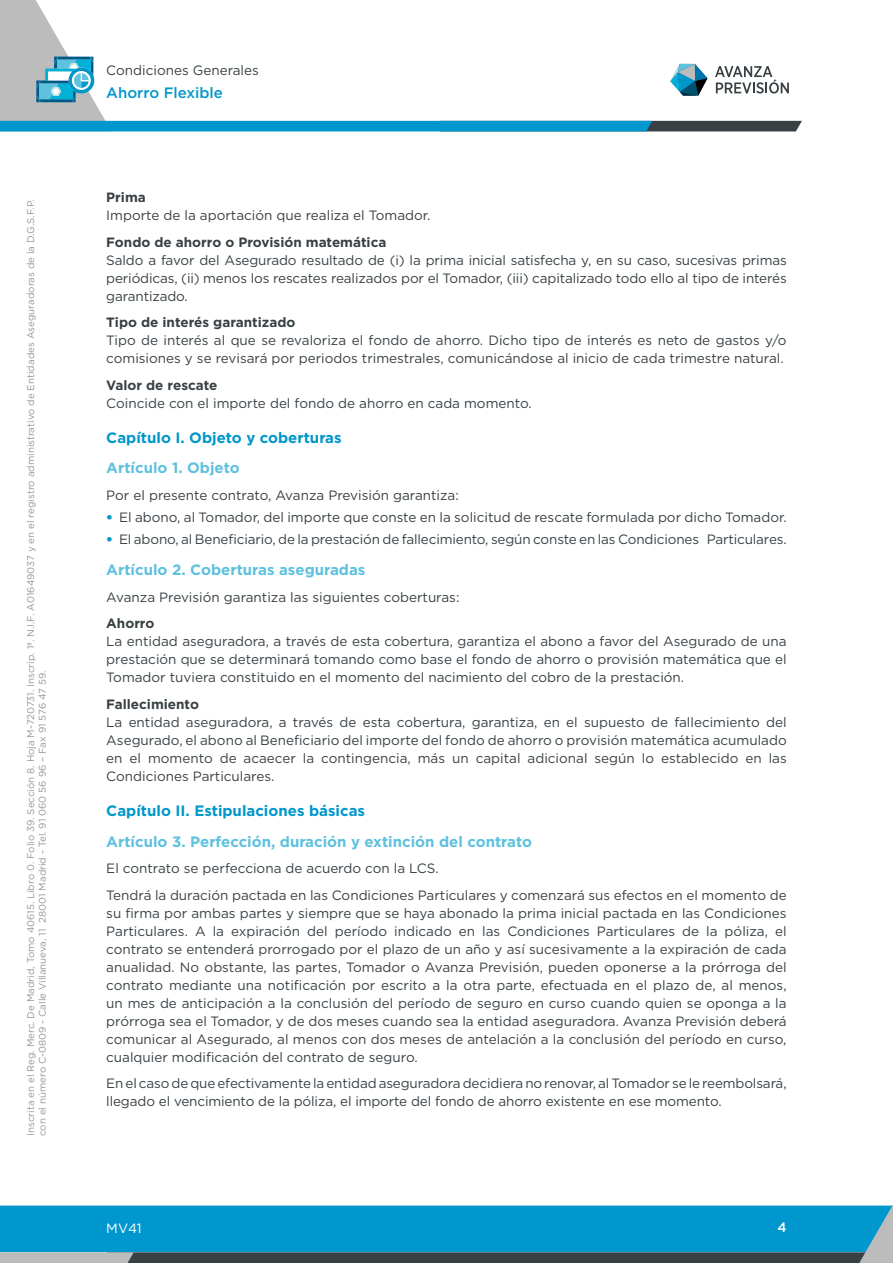
<style>
.page{position:relative;width:893px;height:1263px;background:#fff}
.page>*{position:absolute;margin:0;border:0;box-sizing:border-box;transform-origin:0 0}
.t1{font:700 15px "Gotham";color:#5ec1de}
.t2{font:700 15px "Gotham";color:#0097ca}
.t3{font:500 15px "Gotham";color:#0097cc}
.t4{font:13.5px/18px "Gotham";color:#384044;text-align:justify}
.t5{font:700 13.5px "Gotham";color:#384044}
.t6{font:13.5px "Gotham";color:#fff}
.t7{font:500 13.5px "Gotham";color:#fff}
.t8{font:9.75px/11.7px "Gotham";color:#92979b}
.s1{font-weight:900;color:#0097ca}
</style>
<div class="page">
<svg style="left:0;top:1205px;width:893px;height:58px;background:#148db9"></svg>
<svg style="left:0;top:0;width:802px;height:131px"></svg>
<p class="t8" style="left:25px;top:1136px;width:938px;rotate:-90deg">Inscrita en el Reg. Merc. De Madrid, Tomo 40615. Libro 0. Folio 39. Sección 8. Hoja M-720731. Inscrip. 1ª. N.I.F. A01649037 y en el registro administrativo de Entidades Aseguradoras de la D.G.S.F.P. con el número C-0809 - Calle Villanueva, 11 28001 Madrid - Tel. 91 060 56 96 – Fax 91 576 47 59.</p>
<p class="t4" style="left:106px;top:61px;width:154px">Condiciones Generales</p>
<p class="t3" style="left:106px;top:83px;width:118px">Ahorro Flexible</p>
<p class="t5" style="left:106px;top:188px;width:41px">Prima</p>
<p class="t4" style="left:106px;top:206px;width:326px">Importe de la aportación que realiza el Tomador.</p>
<p class="t5" style="left:106px;top:233px;width:282px">Fondo de ahorro o Provisión matemática</p>
<p class="t4" style="left:106px;top:251px;width:682px">Saldo a favor del Asegurado resultado de (i) la prima inicial satisfecha y, en su caso, sucesivas primas periódicas, (ii) menos los rescates realizados por el Tomador, (iii) capitalizado todo ello al tipo de interés garantizado.</p>
<p class="t5" style="left:106px;top:313px;width:191px">Tipo de interés garantizado</p>
<p class="t4" style="left:106px;top:331px;width:682px">Tipo de interés al que se revaloriza el fondo de ahorro. Dicho tipo de interés es neto de gastos y/o comisiones y se revisará por periodos trimestrales, comunicándose al inicio de cada trimestre natural.</p>
<p class="t5" style="left:106px;top:376px;width:113px">Valor de rescate</p>
<p class="t4" style="left:106px;top:394px;width:427px">Coincide con el importe del fondo de ahorro en cada momento.</p>
<p class="t2" style="left:106px;top:427px;width:237px">Capítulo I. Objeto y coberturas</p>
<p class="t1" style="left:106px;top:458px;width:135px">Artículo 1. Objeto</p>
<p class="t4" style="left:106px;top:486px;width:354px">Por el presente contrato, Avanza Previsión garantiza:</p>
<p class="t4" style="left:106px;top:508px;width:682px"><span class="s1">•</span> El abono, al Tomador, del importe que conste en la solicitud de rescate formulada por dicho Tomador.</p>
<p class="t4" style="left:106px;top:530px;width:682px"><span class="s1">•</span> El abono, al Beneficiario, de la prestación de fallecimiento, según conste en las Condiciones Particulares.</p>
<p class="t1" style="left:106px;top:560px;width:261px">Artículo 2. Coberturas aseguradas</p>
<p class="t4" style="left:106px;top:588px;width:355px">Avanza Previsión garantiza las siguientes coberturas:</p>
<p class="t5" style="left:106px;top:614px;width:50px">Ahorro</p>
<p class="t4" style="left:106px;top:632px;width:682px">La entidad aseguradora, a través de esta cobertura, garantiza el abono a favor del Asegurado de una prestación que se determinará tomando como base el fondo de ahorro o provisión matemática que el Tomador tuviera constituido en el momento del nacimiento del cobro de la prestación.</p>
<p class="t5" style="left:106px;top:695px;width:94px">Fallecimiento</p>
<p class="t4" style="left:106px;top:713px;width:682px">La entidad aseguradora, a través de esta cobertura, garantiza, en el supuesto de fallecimiento del Asegurado, el abono al Beneficiario del importe del fondo de ahorro o provisión matemática acumulado en el momento de acaecer la contingencia, más un capital adicional según lo establecido en las Condiciones Particulares.</p>
<p class="t2" style="left:106px;top:800px;width:260px">Capítulo II. Estipulaciones básicas</p>
<p class="t1" style="left:106px;top:831px;width:427px">Artículo 3. Perfección, duración y extinción del contrato</p>
<p class="t4" style="left:106px;top:855px;width:682px;line-height:26.5px">El contrato se perfecciona de acuerdo con la LCS.<br>Tendrá la duración pactada en las Condiciones Particulares y comenzará sus efectos en el momento de</p>
<p class="t4" style="left:106px;top:903px;width:682px">su firma por ambas partes y siempre que se haya abonado la prima inicial pactada en las Condiciones Particulares. A la expiración del período indicado en las Condiciones Particulares de la póliza, el contrato se entenderá prorrogado por el plazo de un año y así sucesivamente a la expiración de cada anualidad. No obstante, las partes, Tomador o Avanza Previsión, pueden oponerse a la prórroga del contrato mediante una notificación por escrito a la otra parte, efectuada en el plazo de, al menos, un mes de anticipación a la conclusión del período de seguro en curso cuando quien se oponga a la prórroga sea el Tomador, y de dos meses cuando sea la entidad aseguradora. Avanza Previsión deberá comunicar al Asegurado, al menos con dos meses de antelación a la conclusión del período en curso, cualquier modificación del contrato de seguro.</p>
<p class="t4" style="left:106px;top:1074px;width:682px">En el caso de que efectivamente la entidad aseguradora decidiera no renovar, al Tomador se le reembolsará, llegado el vencimiento de la póliza, el importe del fondo de ahorro existente en ese momento.</p>
<p class="t6" style="left:106px;top:1219px;width:37px">MV41</p>
<p class="t7" style="left:777px;top:1218px;width:11px">4</p>
</div>
